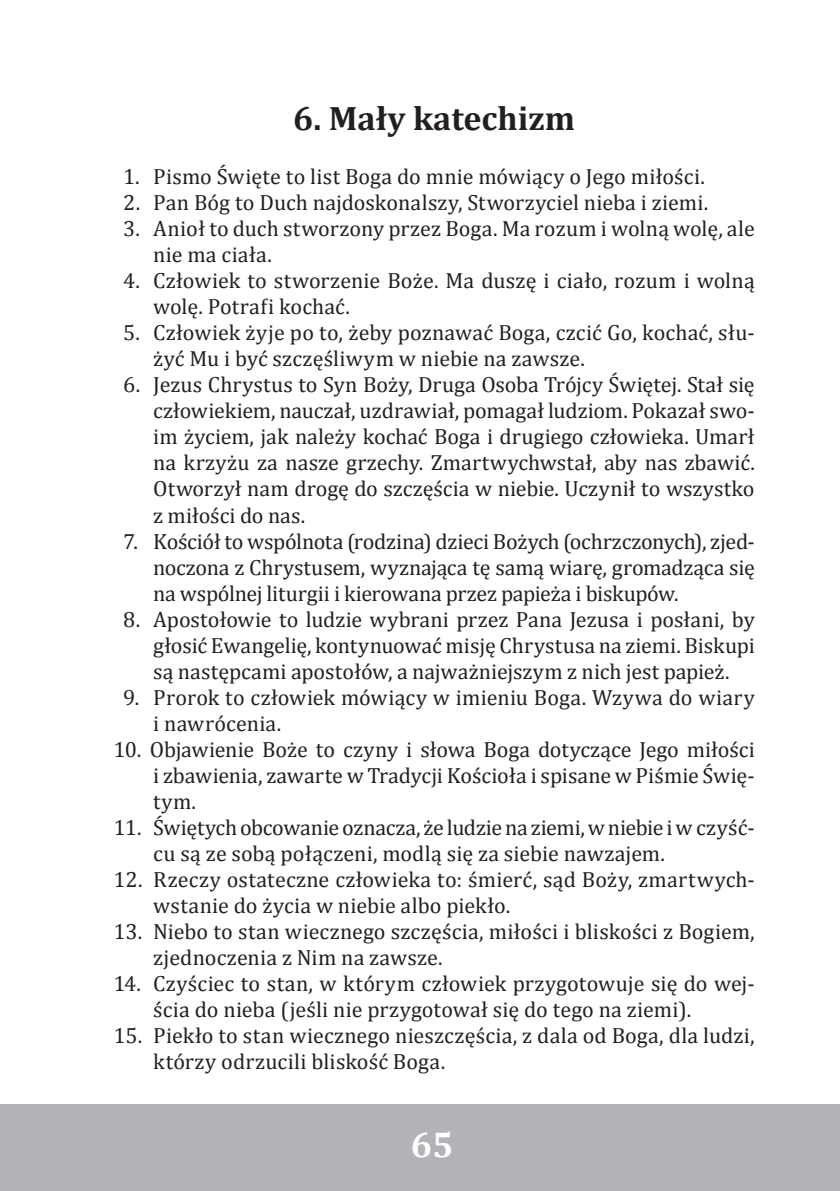
<style>
.page{position:relative;width:840px;height:1191px;background:#fff}
.page>*{position:absolute;margin:0;border:0;box-sizing:border-box;transform-origin:0 0}
.t1{font:700 36px "Cambria";color:#fff}
.t2{font:700 34px "Cambria";color:#231f20}
.t3{font:22px/26px "Cambria";letter-spacing:.005em;color:#231f20}
</style>
<div class="page">
<hr style="left:0;top:1104px;width:1px;height:87px;background:#b2b3b7">
<div style="left:1px;top:1104px;width:838px;height:87px;background:#b2b3b7"></div>
<p class="t2" style="left:293px;top:94px;width:283px">6. Mały katechizm</p>
<p class="t3" style="left:123px;top:164px;width:583px">1. Pismo Święte to list Boga do mnie mówiący o Jego miłości.</p>
<p class="t3" style="left:123px;top:190px;width:586px">2. Pan Bóg to Duch najdoskonalszy, Stworzyciel nieba i ziemi.</p>
<p class="t3" style="left:153px;top:216px;width:602px;text-indent:-30px">3. Anioł to duch stworzony przez Boga. Ma rozum i wolną wolę, ale nie ma ciała.</p>
<p class="t3" style="left:153px;top:268px;width:602px;text-indent:-30px">4. Człowiek to stworzenie Boże. Ma duszę i ciało, rozum i wolną wolę. Potrafi kochać.</p>
<p class="t3" style="left:153px;top:320px;width:602px;text-indent:-30px">5. Człowiek żyje po to, żeby poznawać Boga, czcić Go, kochać, słu&shy;żyć Mu i być szczęśliwym w niebie na zawsze.</p>
<p class="t3" style="left:153px;top:372px;width:602px;text-align:justify;text-indent:-30px">6. Jezus Chrystus to Syn Boży, Druga Osoba Trójcy Świętej. Stał się człowiekiem, nauczał, uzdrawiał, pomagał ludziom. Pokazał swo&shy;im życiem, jak należy kochać Boga i drugiego człowieka. Umarł na krzyżu za nasze grzechy. Zmartwychwstał, aby nas zbawić.<br>Otworzył nam drogę do szczęścia w niebie. Uczynił to wszystko z miłości do nas.</p>
<p class="t3" style="left:153px;top:528px;width:602px;text-align:justify;text-indent:-30px">7. Kościół to wspólnota (rodzina) dzieci Bożych (ochrzczonych), zjed&shy;noczona z Chrystusem, wyznająca tę samą wiarę, gromadząca się na wspólnej liturgii i kierowana przez papieża i biskupów.</p>
<p class="t3" style="left:153px;top:606px;width:602px;text-align:justify;text-indent:-30px">8. Apostołowie to ludzie wybrani przez Pana Jezusa i posłani, by głosić Ewangelię, kontynuować misję Chrystusa na ziemi. Biskupi są następcami apostołów, a najważniejszym z nich jest papież.</p>
<p class="t3" style="left:153px;top:684px;width:602px;text-indent:-30px">9. Prorok to człowiek mówiący w imieniu Boga. Wzywa do wiary i nawrócenia.</p>
<p class="t3" style="left:153px;top:736px;width:602px;text-align:justify;text-indent:-40px">10. Objawienie Boże to czyny i słowa Boga dotyczące Jego miłości i zbawienia, zawarte w Tradycji Kościoła i spisane w Piśmie Świę&shy;tym.</p>
<p class="t3" style="left:153px;top:814px;width:602px;text-indent:-40px">11. Świętych obcowanie oznacza, że ludzie na ziemi, w niebie i w czyść&shy;cu są ze sobą połączeni, modlą się za siebie nawzajem.</p>
<p class="t3" style="left:153px;top:866px;width:602px;text-indent:-40px">12. Rzeczy ostateczne człowieka to: śmierć, sąd Boży, zmartwych&shy;wstanie do życia w niebie albo piekło.</p>
<p class="t3" style="left:153px;top:918px;width:602px;text-indent:-40px">13. Niebo to stan wiecznego szczęścia, miłości i bliskości z Bogiem, zjednoczenia z Nim na zawsze.</p>
<p class="t3" style="left:153px;top:970px;width:602px;text-indent:-40px">14. Czyściec to stan, w którym człowiek przygotowuje się do wej&shy;ścia do nieba (jeśli nie przygotował się do tego na ziemi).</p>
<p class="t3" style="left:153px;top:1022px;width:602px;text-indent:-40px">15. Piekło to stan wiecznego nieszczęścia, z dala od Boga, dla ludzi, którzy odrzucili bliskość Boga.</p>
<p class="t1" style="left:410px;top:1118px;width:44px">65</p>
</div>
